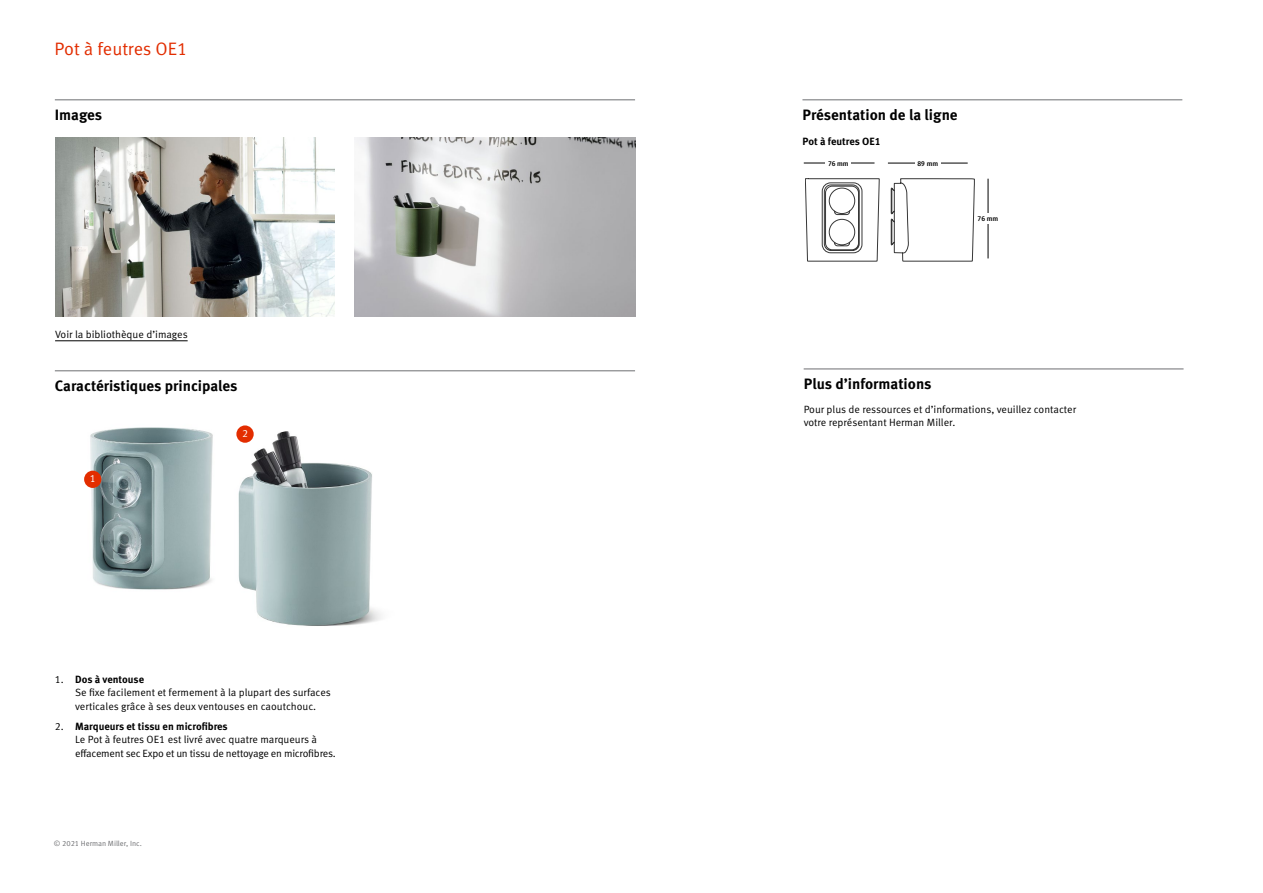
<style>
.page{position:relative;width:1263px;height:893px;background:#fff}
.page>*{position:absolute;margin:0;border:0;box-sizing:border-box;transform-origin:0 0}
.t1{font:18px "Meta OT Norm";letter-spacing:-.005em;color:#e22d00}
.t2{font:700 15px "Meta OT";color:#000}
.t3{font:10.5px/13.5px "Meta OT Norm";letter-spacing:-.005em;color:#000}
.t4{font:700 10.5px "Meta OT";color:#000}
.t5{font:10.5px "Meta OT Norm";color:#fff}
.t6{font:7.5px "Meta OT Norm";color:#6d6e71}
.t7{font:500 6.75px "Fira Sans";color:#000}
.s1{font-family:"Meta OT Norm";font-weight:400}
</style>
<div class="page">
<hr style="left:802px;top:100px;width:380px;height:1px;background:#6d6e71">
<img style="left:84px;top:427px;width:101px;height:163px">
<img style="left:185px;top:428px;width:196px;height:198px">
<hr style="left:55px;top:100px;width:580px;height:1px;background:#6d6e71">
<hr style="left:55px;top:371px;width:580px;height:1px;background:#6d6e71">
<div style="left:84px;top:471px;width:17px;height:17px;background:#e32d00;border-radius:50%"></div>
<div style="left:236px;top:425px;width:18px;height:18px;background:#e32d00;border-radius:50%"></div>
<img style="left:55px;top:137px;width:280px;height:179px">
<img style="left:355px;top:137px;width:280px;height:179px">
<hr style="left:55px;top:341px;width:133px;height:1px;background:#000">
<svg style="left:805px;top:178px;width:169px;height:83px"></svg>
<hr style="left:804px;top:163px;width:70px;height:1px;background:#000">
<div style="left:825px;top:159px;width:26px;height:8px;background:#fff"></div>
<hr style="left:888px;top:163px;width:80px;height:1px;background:#000">
<div style="left:915px;top:159px;width:25px;height:8px;background:#fff"></div>
<hr style="left:988px;top:179px;width:1px;height:79px;background:#000">
<div style="left:976px;top:213px;width:24px;height:10px;background:#fff"></div>
<hr style="left:804px;top:369px;width:379px;height:1px;background:#6d6e71">
<h1 class="t1" style="left:55px;top:38px;width:134px">Pot à feutres OE1</h1>
<h2 class="t2" style="left:55px;top:106px;width:49px">Images</h2>
<p class="t3" style="left:55px;top:328px;width:134px">Voir la bibliothèque d’images</p>
<h2 class="t2" style="left:55px;top:377px;width:184px">Caractéristiques principales</h2>
<p class="t5" style="left:90px;top:472px;width:7px">1</p>
<p class="t5" style="left:242px;top:427px;width:7px">2</p>
<p class="t4" style="left:55px;top:672px;width:91px"><span class="s1">1.</span> Dos à ventouse</p>
<p class="t3" style="left:75px;top:686px;width:257px">Se fixe facilement et fermement à la plupart des surfaces verticales grâce à ses deux ventouses en caoutchouc.</p>
<p class="t4" style="left:55px;top:720px;width:174px"><span class="s1">2.</span> Marqueurs et tissu en microfibres</p>
<p class="t3" style="left:75px;top:733px;width:262px">Le Pot à feutres OE1 est livré avec quatre marqueurs à effacement sec Expo et un tissu de nettoyage en microfibres.</p>
<p class="t6" style="left:54px;top:839px;width:90px">© 2021 Herman Miller, Inc.</p>
<h2 class="t2" style="left:802px;top:106px;width:157px">Présentation de la ligne</h2>
<p class="t4" style="left:802px;top:135px;width:80px">Pot à feutres OE1</p>
<p class="t7" style="left:828px;top:158px;width:22px">76 mm</p>
<p class="t7" style="left:917px;top:158px;width:22px">89 mm</p>
<p class="t7" style="left:978px;top:213px;width:22px">76 mm</p>
<h2 class="t2" style="left:804px;top:375px;width:129px">Plus d’informations</h2>
<p class="t3" style="left:804px;top:403px;width:274px">Pour plus de ressources et d’informations, veuillez contacter votre représentant Herman Miller.</p>
</div>
